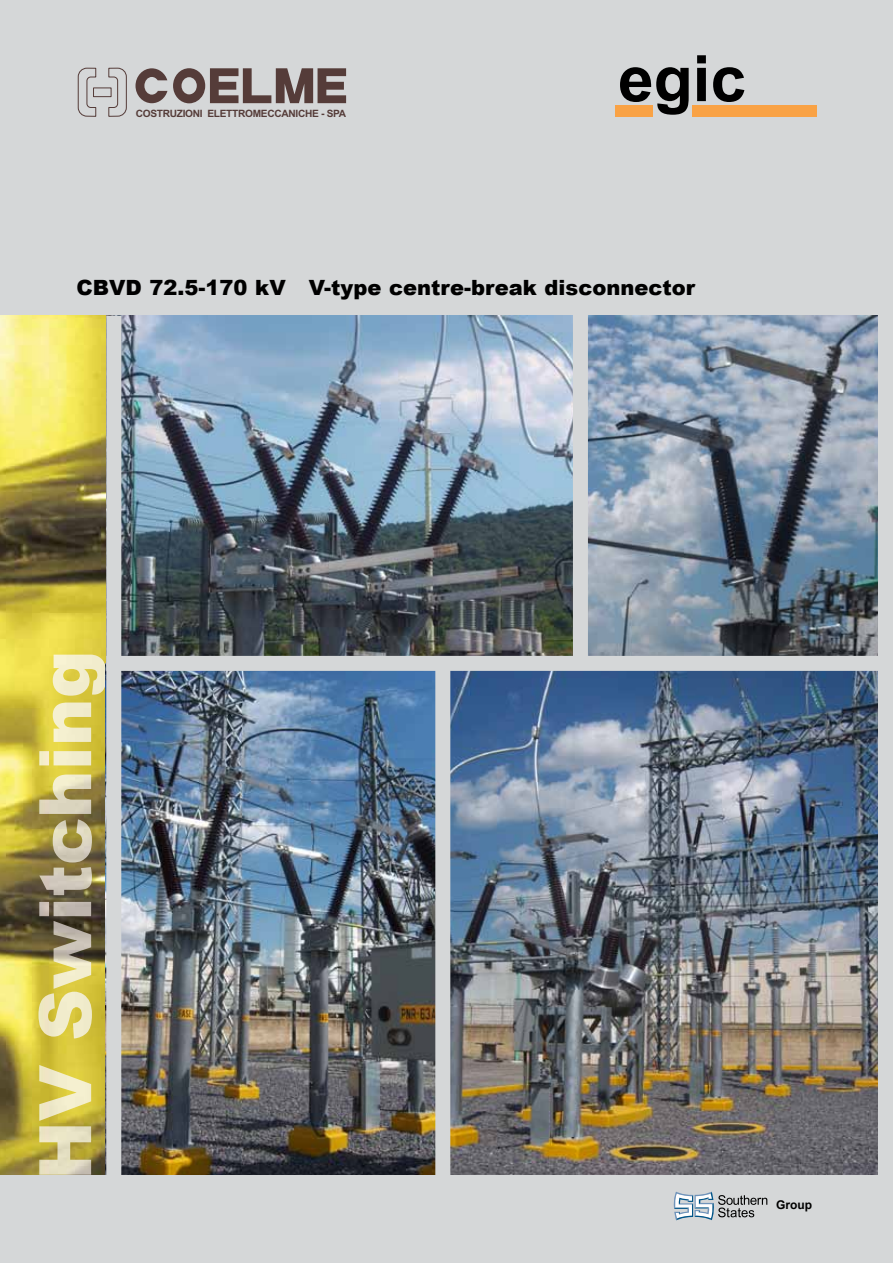
<style>
.page{position:relative;width:893px;height:1263px;background:#d5d7d8}
.page>*{position:absolute;margin:0;border:0;box-sizing:border-box;transform-origin:0 0}
.t1{font:900 21px "Arial";color:#000}
.t2{font:700 12px "Arial";color:#000}
.t3{font:700 10.05px "Arial";letter-spacing:-.03em;color:#553c39}
</style>
<div class="page">
<img style="left:0;top:316px;width:878px;height:859px">
<img style="left:38px;top:655px;width:68px;height:367px">
<svg style="left:674px;top:1191px;width:93px;height:29px"></svg>
<svg style="left:136px;top:68px;width:31px;height:35px"></svg>
<svg style="left:77px;top:67px;width:50px;height:50px"></svg>
<svg style="left:173px;top:68px;width:174px;height:35px"></svg>
<svg style="left:620px;top:67px;width:69px;height:48px"></svg>
<svg style="left:697px;top:55px;width:9px;height:46px"></svg>
<svg style="left:713px;top:67px;width:31px;height:35px"></svg>
<div style="left:615px;top:105px;width:38px;height:12px;background:#f9a245"></div>
<div style="left:692px;top:105px;width:124px;height:12px;background:#f9a245"></div>
<div style="left:106px;top:656px;width:787px;height:15px;background:#d5d7d8"></div>
<div style="left:435px;top:663px;width:15px;height:543px;background:#d5d7d8"></div>
<div style="left:573px;top:307px;width:15px;height:358px;background:#d5d7d8"></div>
<div style="left:106px;top:316px;width:15px;height:863px;background:#d5d7d8"></div>
<p class="t3" style="left:136px;top:107px;width:212px">COSTRUZIONI ELETTROMECCANICHE - SPA</p>
<p class="t1" style="left:77px;top:273px;width:620px">CBVD 72.5-170 kV V-type centre-break disconnector</p>
<p class="t2" style="left:776px;top:1197px;width:37px">Group</p>
</div>
